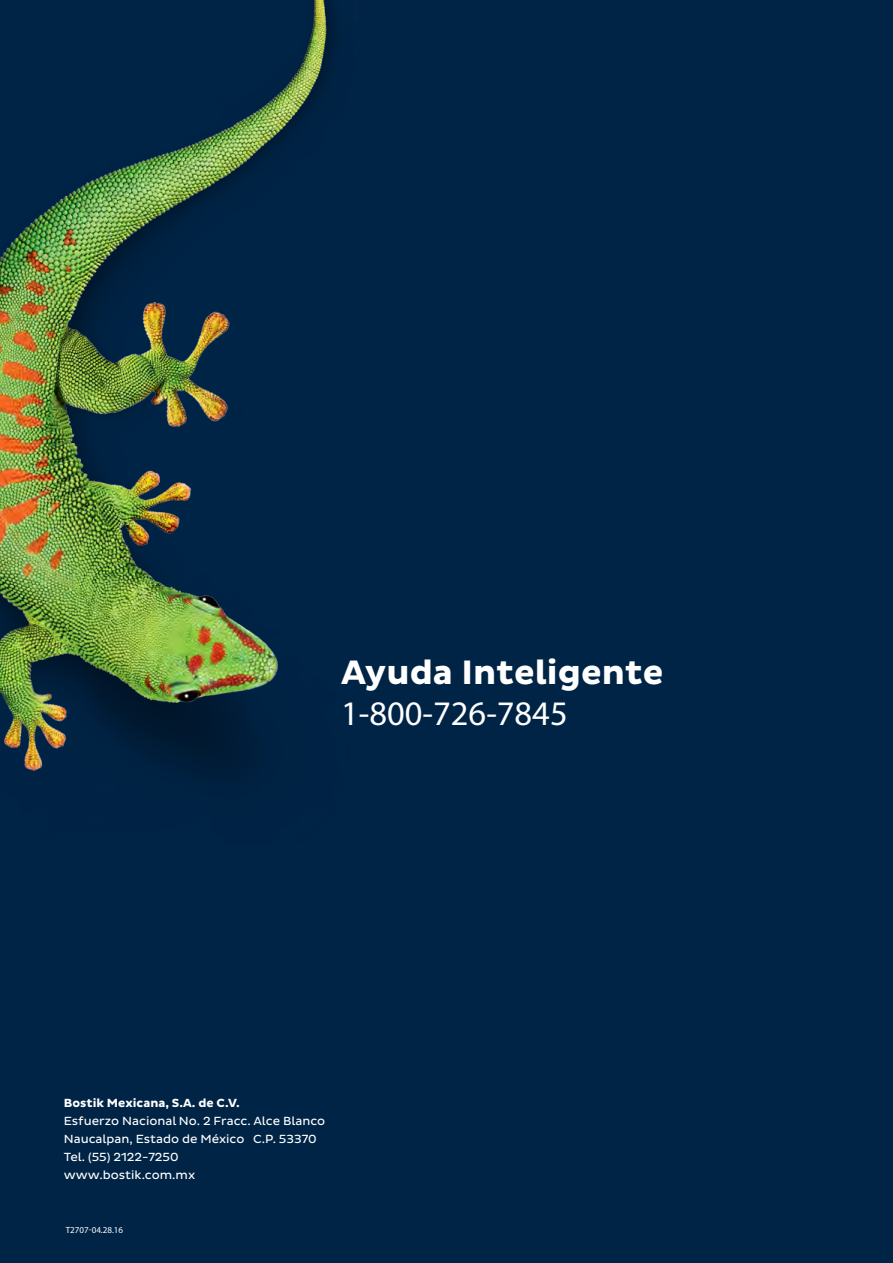
<style>
.page{position:relative;width:893px;height:1263px;background:#002446}
.page>*{position:absolute;margin:0;border:0;box-sizing:border-box;transform-origin:0 0}
.t1{font:700 34.5px "Pluto Sans";color:#fff}
.t2{font:34.5px "Myriad Pro";color:#fff}
.t3{font:12px/18px "Pluto Sans";color:#fff}
.t4{font:700 12px "Pluto Sans";color:#fff}
.t5{font:9px "Myriad Pro";color:#fff}
</style>
<div class="page">
<img style="left:0;top:0;width:333px;height:778px">
<h1 class="t1" style="left:341px;top:653px;width:324px">Ayuda Inteligente</h1>
<h1 class="t2" style="left:341px;top:692px;width:228px">1-800-726-7845</h1>
<p class="t4" style="left:64px;top:1096px;width:178px">Bostik Mexicana, S.A. de C.V.</p>
<p class="t3" style="left:64px;top:1112px;width:263px">Esfuerzo Nacional No. 2 Fracc. Alce Blanco<br>Naucalpan, Estado de México C.P. 53370<br>Tel. (55) 2122-7250<br>www.bostik.com.mx</p>
<p class="t5" style="left:66px;top:1224px;width:59px">T2707-04.28.16</p>
</div>
